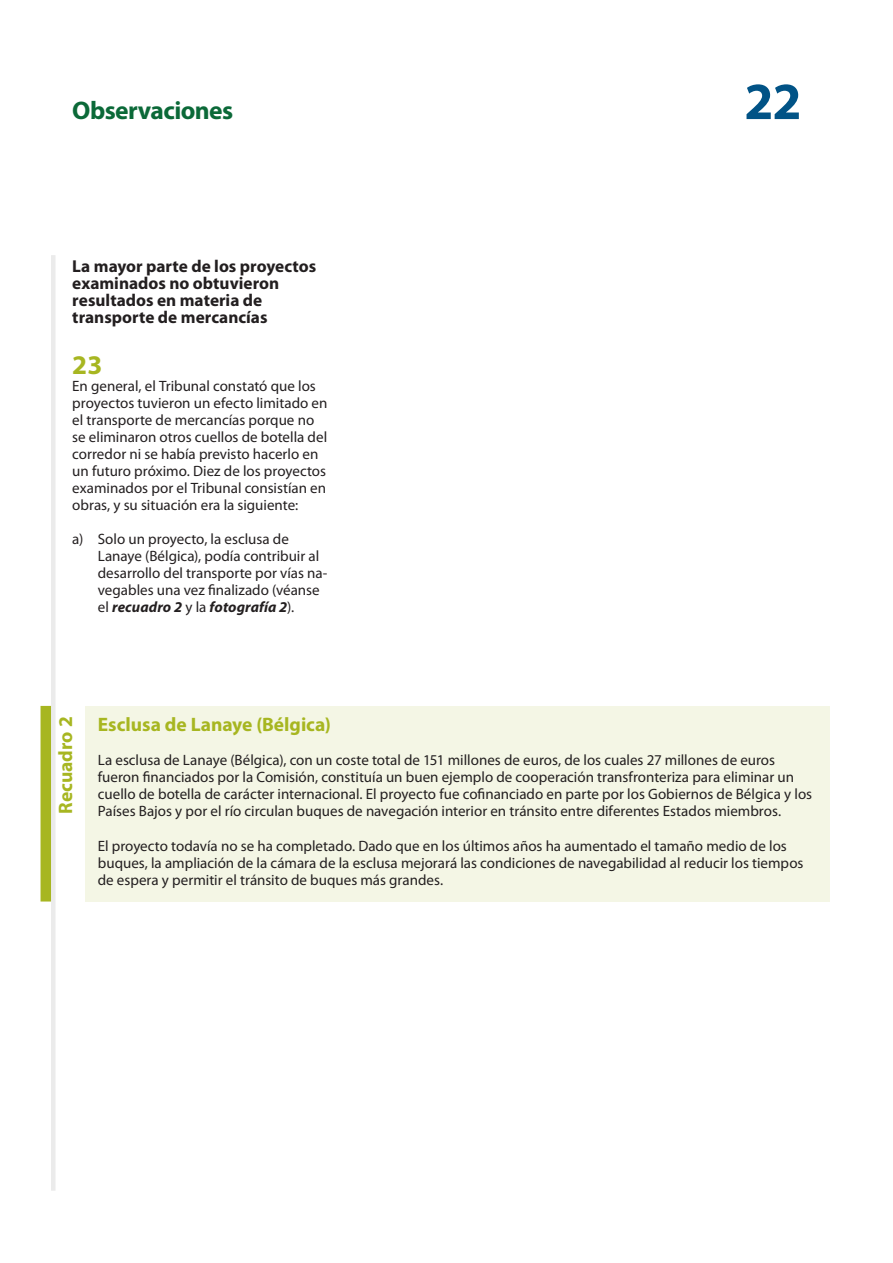
<style>
.page{position:relative;width:893px;height:1263px;background:#fff}
.page>*{position:absolute;margin:0;border:0;box-sizing:border-box;transform-origin:0 0}
.t1{font:700 52.5px "Myriad Pro";color:#015386}
.E_05_-_CHAP__1__TEXT{font:700 27px "Myriad Pro";color:#a7b621}
.t2{font:700 25.5px "Myriad Pro";letter-spacing:-.025em;color:#0b6938}
.F_02_-_BOX_TITRE_COL{font:700 19.5px "Myriad Pro";color:#a7b621}
.F_01_-_GREEN_BOX_NUM{font:700 19.5px "Myriad Pro";color:#a7b621}
.E_04_-_CHAP__TITRE_B{font:700 17.25px/17px "Myriad Pro";color:#231f20}
.F_04_-_BOX_TEXTE{font:15px/17px "Myriad Pro";color:#231f20}
.E_05_-_CHAP__1__TEXT-2{font:15px/17px "Myriad Pro";color:#231f20}
.E_07_-_CHAP___a__TEX{font:15px/17px "Myriad Pro";color:#231f20}
.s1{font-weight:700;font-style:italic}
</style>
<div class="page">
<div style="left:51px;top:255px;width:5px;height:936px;background:#ebebeb"></div>
<div style="left:85px;top:706px;width:744px;height:195px;background:#f4f6e5"></div>
<div style="left:41px;top:706px;width:10px;height:195px;background:#a7b621"></div>
<h3 class="t2" style="left:72px;top:94px;width:163px">Observaciones</h3>
<p class="E_04_-_CHAP__TITRE_B" style="left:72px;top:257px;width:245px">La mayor parte de los proyectos examinados no obtuvieron resultados en materia de transporte de mercancías</p>
<p class="E_05_-_CHAP__1__TEXT" style="left:72px;top:347px;width:32px">23</p>
<p class="E_05_-_CHAP__1__TEXT-2" style="left:72px;top:377px;width:257px">En general, el Tribunal constató que los proyectos tuvieron un efecto limitado en el transporte de mercancías porque no se eliminaron otros cuellos de botella del corredor ni se había previsto hacerlo en un futuro próximo. Diez de los proyectos examinados por el Tribunal consistían en obras, y su situación era la siguiente:</p>
<p class="E_07_-_CHAP___a__TEX" style="left:98px;top:531px;width:231px;text-indent:-26px">a) Solo un proyecto, la esclusa de Lanaye (Bélgica), podía contribuir al desarrollo del transporte por vías na‑ vegables una vez finalizado (véanse el <span class="s1">recuadro 2</span> y la <span class="s1">fotografía 2</span>).</p>
<h1 class="t1" style="left:744px;top:67px;width:59px">22</h1>
<p class="F_01_-_GREEN_BOX_NUM" style="left:53px;top:814px;width:99px;rotate:-90deg">Recuadro 2</p>
<p class="F_02_-_BOX_TITRE_COL" style="left:98px;top:712px;width:235px">Esclusa de Lanaye (Bélgica)</p>
<p class="F_04_-_BOX_TEXTE" style="left:98px;top:752px;width:716px">La esclusa de Lanaye (Bélgica), con un coste total de 151 millones de euros, de los cuales 27 millones de euros fueron financiados por la Comisión, constituía un buen ejemplo de cooperación transfronteriza para eliminar un cuello de botella de carácter internacional. El proyecto fue cofinanciado en parte por los Gobiernos de Bélgica y los Países Bajos y por el río circulan buques de navegación interior en tránsito entre diferentes Estados miembros.</p>
<p class="F_04_-_BOX_TEXTE" style="left:98px;top:837px;width:707px">El proyecto todavía no se ha completado. Dado que en los últimos años ha aumentado el tamaño medio de los buques, la ampliación de la cámara de la esclusa mejorará las condiciones de navegabilidad al reducir los tiempos de espera y permitir el tránsito de buques más grandes.</p>
</div>
